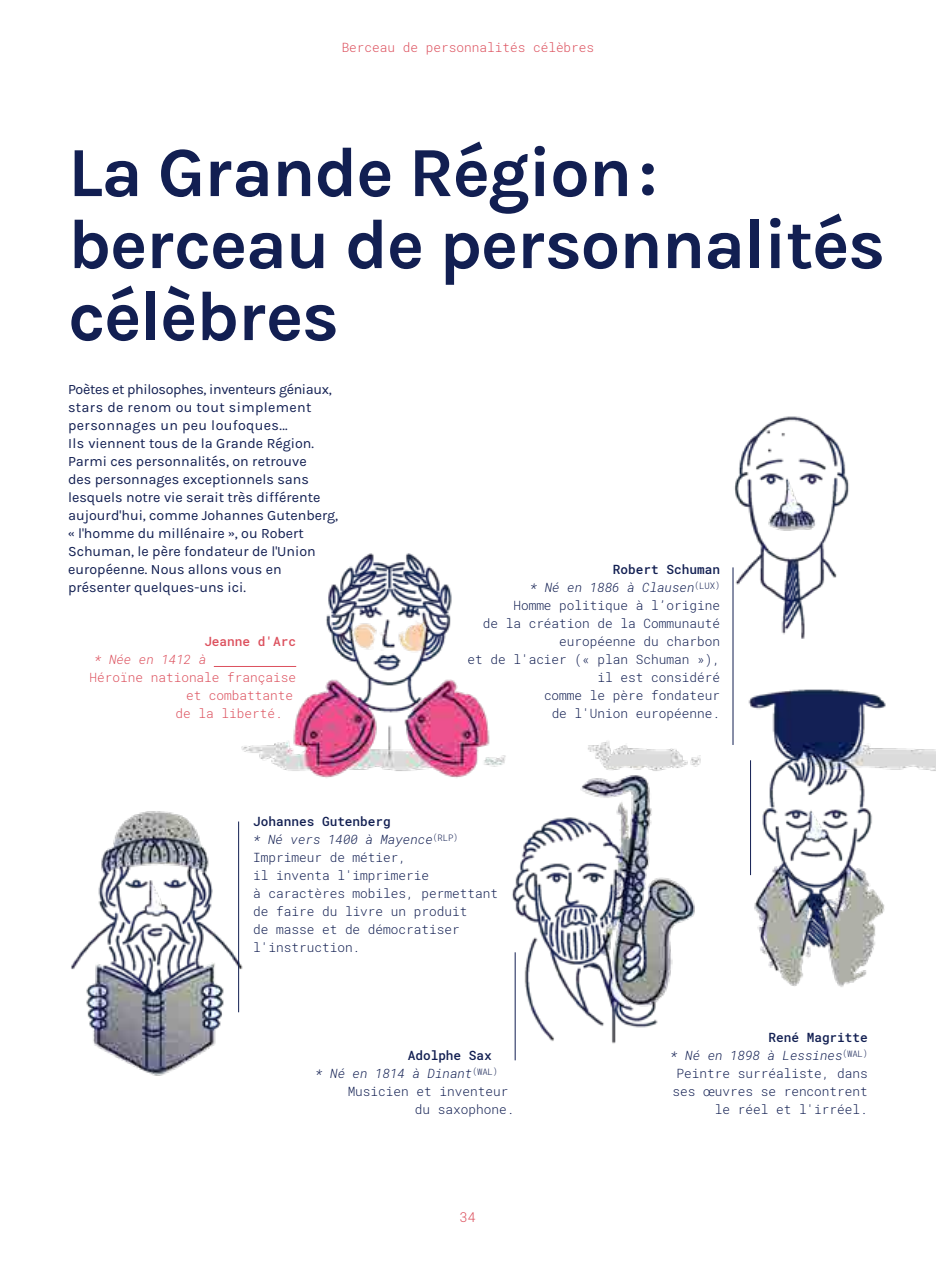
<style>
.page{position:relative;width:936px;height:1276px;background:#fff}
.page>*{position:absolute;margin:0;border:0;box-sizing:border-box;transform-origin:0 0}
.t1{font:700 70.5px/72px "Karla";letter-spacing:-.02em;color:#121f52}
.t2{font:14.25px/18px "Karla";color:#121f52}
.t3{font:300 13.5px "Roboto Mono";color:#dc505d}
.t4{font:300 12.75px/18px "Roboto Mono";color:#121f52;text-align:right}
.t5{font:300 12.75px "Roboto Mono";color:#dc505d}
.t6{font:italic 300 12.75px "Roboto Mono";color:#dc505d}
.t7{font:italic 300 12.75px "Roboto Mono";color:#121f52}
.t8{font:500 12.75px "Roboto Mono";color:#dc505d}
.t9{font:500 12.75px "Roboto Mono";color:#121f52}
.s1{font-family:"Helvetica Neue"}
.s2{color:#fff}
.s3{font-weight:500}
.s4{font-style:italic}
.s5{font-family:"Roboto"}
</style>
<div class="page">
<img style="left:71px;top:416px;width:864px;height:660px">
<hr style="left:732px;top:567px;width:1px;height:178px;background:#121f52">
<hr style="left:750px;top:760px;width:1px;height:115px;background:#121f52">
<hr style="left:514px;top:952px;width:1px;height:108px;background:#121f52">
<hr style="left:238px;top:821px;width:1px;height:191px;background:#121f52">
<hr style="left:214px;top:666px;width:82px;height:1px;background:#dc505d">
<p class="t5" style="left:341px;top:39px;width:254px">Berceau de personnalités célèbres</p>
<h1 class="t1" style="left:68px;top:137px;width:818px">La Grande Région: berceau de personnalités célèbres</h1>
<p class="t2" style="left:68px;top:381px;width:272px">Poètes et philosophes, inventeurs géniaux, stars de renom ou tout simplement personnages un peu loufoques...<br>Ils viennent tous de la Grande Région.<br>Parmi ces personnalités, on retrouve<br>des personnages exceptionnels sans lesquels notre vie serait très différente aujourd'hui, comme Johannes Gutenberg, <span class="s1">«</span> l'homme du millénaire <span class="s1">»</span>, ou Robert Schuman, le père fondateur de l'Union européenne. Nous allons vous en présenter quelques-uns ici.</p>
<p class="t8" style="left:204px;top:633px;width:93px">Jeanne d'Arc</p>
<p class="t6" style="left:94px;top:651px;width:204px">* Née en 1412 à <span class="s2">Saarbrücken</span></p>
<p class="t5" style="left:89px;top:669px;width:208px">Héroïne nationale française</p>
<p class="t5" style="left:186px;top:687px;width:109px">et combattante</p>
<p class="t5" style="left:175px;top:705px;width:109px">de la liberté.</p>
<p class="t4" style="left:467px;top:560px;width:254px"><span class="s3">Robert Schuman<br></span><span class="s4">* Né en 1886 à Clausen</span><sup>(</sup><sup>LUX</sup><sup>)<br></sup>Homme politique à l’origine<br>de la création de la Communauté européenne du charbon<br>et de l'acier (« plan Schuman »), il est considéré<br>comme le père fondateur<br>de l'Union européenne.</p>
<p class="t4" style="left:253px;top:812px;width:246px;text-align:left"><span class="s3">Johannes Gutenberg<br></span><span class="s4">* Né vers 1400 à Mayence</span><sup>(</sup><sup>RLP</sup><sup>)<br></sup>Imprimeur de métier,<br>il inventa l'imprimerie<br>à caractères mobiles, permettant de faire du livre un produit<br>de masse et de démocratiser l'instruction.</p>
<p class="t9" style="left:407px;top:1047px;width:86px">Adolphe Sax</p>
<p class="t7" style="left:315px;top:1065px;width:184px">* Né en 1814 à Dinant<sup>(</sup><sup>WAL</sup><sup>)</sup></p>
<p class="t4" style="left:347px;top:1082px;width:162px">Musicien et inventeur</p>
<p class="t4" style="left:415px;top:1100px;width:101px">du saxophone.</p>
<p class="t3" style="left:460px;top:1208px;width:18px">34</p>
<p class="t4" style="left:670px;top:1028px;width:199px"><span class="s3">René Magritte<br></span><span class="s4">* Né en 1898 à Lessines</span><sup>(</sup><sup>WAL</sup><sup>)<br></sup>Peintre surréaliste, dans ses <span class="s5">œ</span>uvres se rencontrent le réel et l'irréel.</p>
</div>
